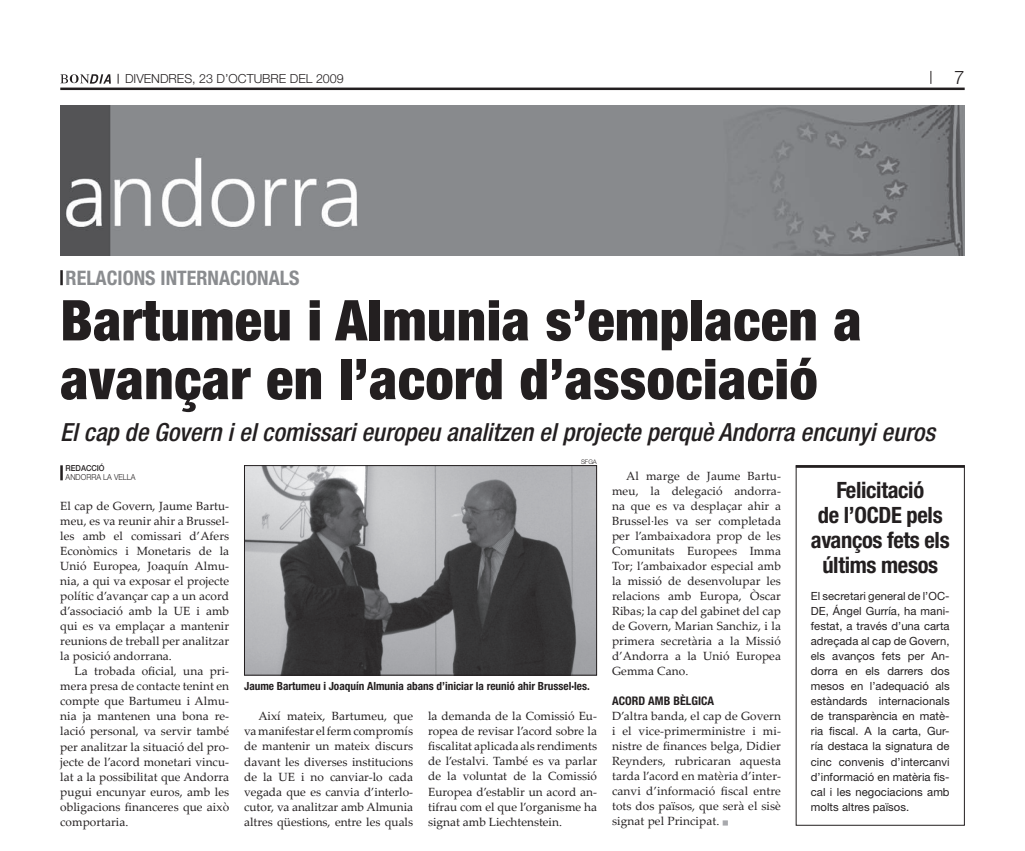
<style>
.page{position:relative;width:1025px;height:851px;background:#fff}
.page>*{position:absolute;margin:0;border:0;box-sizing:border-box;transform-origin:0 0}
.t1{font:900 condensed 56.25px/58.8px "Helvetica Neue LT Std";letter-spacing:.01em;color:#231f20}
.t2{font:italic 500 condensed 25px "Helvetica Neue LT Std";color:#231f20}
.t3{font:700 condensed 22.5px/25px "Helvetica Neue LT Std";letter-spacing:-.015em;color:#231f20}
.t4{font:700 condensed 20px "Helvetica Neue LT Std";color:#8a8c8f}
.t5{font:300 18.75px "Helvetica Neue LT Std";color:#231f20}
.t6{font:300 12.5px "Helvetica Neue LT Std";color:#231f20}
.t7{font:11.88px/15px "Palatino Linotype";letter-spacing:.005em;color:#231f20;text-align:justify}
.t8{font:700 condensed 11.88px "Helvetica Neue LT Std";letter-spacing:.005em;color:#231f20}
.t9{font:11.25px/15px "Helvetica Neue LT Std";letter-spacing:.005em;color:#231f20;text-align:justify}
.t10{font:700 condensed 11.25px "Helvetica Neue LT Std";color:#231f20}
.t11{font:300 8.25px "Helvetica Neue LT Std";color:#231f20;scale:.91 1}
.t12{font:500 8.25px "Helvetica Neue LT Std";color:#231f20;scale:.91 1}
.t13{font:300 6.25px "Helvetica Neue LT Std";color:#231f20}
</style>
<div class="page">
<hr style="left:60px;top:87px;width:904px;height:3px;background:#231f20">
<svg style="left:60px;top:74px;width:51px;height:10px"></svg>
<svg style="left:930px;top:71px;width:1px;height:13px"></svg>
<img style="left:60px;top:105px;width:904px;height:150px">
<svg style="left:722px;top:820px;width:5px;height:5px"></svg>
<hr style="left:60px;top:465px;width:3px;height:15px;background:#231f20">
<hr style="left:60px;top:270px;width:3px;height:15px;background:#231f20">
<img style="left:246px;top:467px;width:348px;height:206px">
<div style="left:244px;top:465px;width:352px;height:210px;border:1px solid #231f20"></div>
<hr style="left:795px;top:465px;width:169px;height:2px;background:#231f20">
<p class="t6" style="left:125px;top:71px;width:220px">DIVENDRES, 23 D’OCTUBRE DEL 2009</p>
<h3 class="t5" style="left:953px;top:66px;width:12px">7</h3>
<h3 class="t4" style="left:66px;top:265px;width:235px">relacions internacionals</h3>
<h1 class="t1" style="left:60px;top:290px;width:802px">Bartumeu i Almunia s’emplacen a avançar en l’acord d’associació</h1>
<h2 class="t2" style="left:60px;top:417px;width:876px">El cap de Govern i el comissari europeu analitzen el projecte perquè Andorra encunyi euros</h2>
<p class="t13" style="left:580px;top:458px;width:17px">SFGA</p>
<p class="t12" style="left:66px;top:463px;width:44px">REDACCIÓ</p>
<p class="t11" style="left:66px;top:472px;width:79px">ANDORRA LA VELLA</p>
<p class="t7" style="left:611px;top:468px;width:170px;text-indent:14px">Al marge de Jaume Bartu&shy;meu, la delegació andorra&shy;na que es va desplaçar ahir a Brussel·les va ser completada per l’ambaixadora prop de les Comunitats Europees Imma Tor; l’ambaixador especial amb la missió de desenvolupar les relacions amb Europa, Òscar Ribas; la cap del gabinet del cap de Govern, Marian Sanchiz, i la primera secretària a la Missió d’Andorra a la Unió Europea Gemma Cano.</p>
<p class="t8" style="left:611px;top:693px;width:103px">Acord amb Bèlgica</p>
<p class="t7" style="left:611px;top:708px;width:170px">D’altra banda, el cap de Govern i el vice-primerministre i mi&shy;nistre de finances belga, Didier Reynders, rubricaran aquesta tarda l’acord en matèria d’inter&shy;canvi d’informació fiscal entre tots dos països, que serà el sisè signat pel Principat.</p>
<h3 class="t3" style="left:817px;top:477px;width:108px;text-indent:18px">Felicitació de l’OCDE</h3>
<p class="t7" style="left:60px;top:498px;width:170px">El cap de Govern, Jaume Bartu&shy;meu, es va reunir ahir a Brussel· les amb el comissari d’Afers Econòmics i Monetaris de la Unió Europea, Joaquín Almu&shy;nia, a qui va exposar el projecte polític d’avançar cap a un acord d’associació amb la UE i amb qui es va emplaçar a mantenir reunions de treball per analitzar la posició andorrana.</p>
<p class="t7" style="left:60px;top:663px;width:170px;text-indent:14px">La trobada oficial, una pri&shy;mera presa de contacte tenint en compte que Bartumeu i Almu&shy;nia ja mantenen una bona re&shy;lació personal, va servir també per analitzar la situació del pro&shy;jecte de l’acord monetari vincu&shy;lat a la possibilitat que Andorra pugui encunyar euros, amb les obligacions financeres que això comportaria.</p>
<h3 class="t3" style="left:906px;top:502px;width:38px">pels</h3>
<h3 class="t3" style="left:810px;top:527px;width:140px">avanços fets els</h3>
<h3 class="t3" style="left:822px;top:552px;width:117px">últims mesos</h3>
<p class="t9" style="left:810px;top:588px;width:140px">El secretari general de l’OC-DE, Ángel Gurría, ha mani&shy;festat, a través d’una carta adreçada al cap de Govern, els avanços fets per An&shy;dorra en els darrers dos mesos en l’adequació als estàndards internacionals de transparència en matè&shy;ria fiscal. A la carta, Gur&shy;ría destaca la signatura de cinc convenis d’intercanvi d’informació en matèria fis&shy;cal i les negociacions amb molts altres països.</p>
<p class="t10" style="left:244px;top:679px;width:347px">Jaume Bartumeu i Joaquín Almunia abans d’iniciar la reunió ahir Brussel·les.</p>
<p class="t7" style="left:244px;top:708px;width:170px;text-indent:14px">Així mateix, Bartumeu, que va manifestar el ferm compromís de mantenir un mateix discurs davant les diverses institucions de la UE i no canviar-lo cada vegada que es canvia d’interlo&shy;cutor, va analitzar amb Almunia altres qüestions, entre les quals</p>
<p class="t7" style="left:428px;top:708px;width:170px">la demanda de la Comissió Eu&shy;ropea de revisar l’acord sobre la fiscalitat aplicada als rendiments de l’estalvi. També es va parlar de la voluntat de la Comissió Europea d’establir un acord an&shy;tifrau com el que l’organisme ha signat amb Liechtenstein.</p>
</div>
